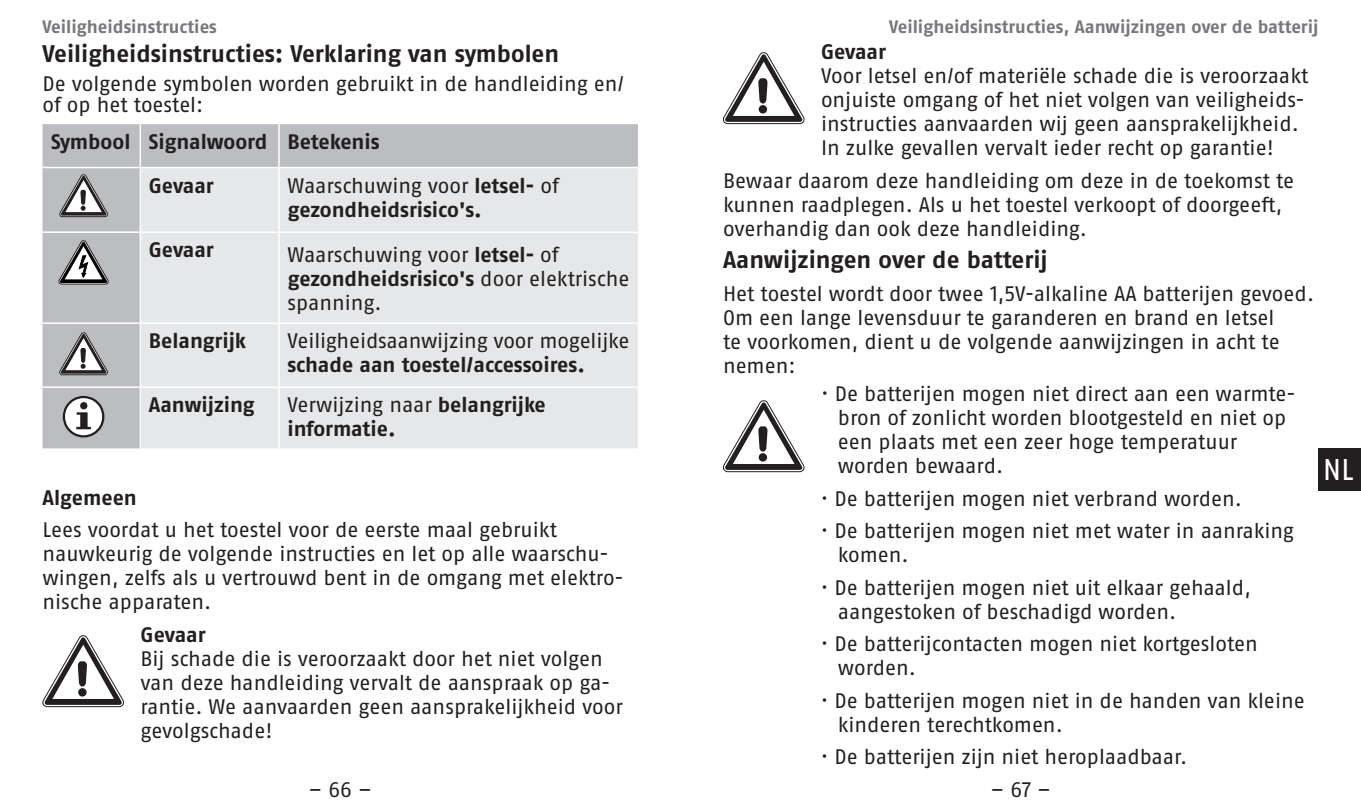
<style>
.page{position:relative;width:1361px;height:808px;background:#fff}
.page>*{position:absolute;margin:0;border:0;box-sizing:border-box;transform-origin:0 0}
.t1{font:30px "ABUS Fago Pro";color:#fff}
.Fließtext{font:700 24px "ABUS Fago Pro";color:#231f20}
.Fließtext-2{font:21px/24px "ABUS Fago Pro";letter-spacing:-.005em;color:#231f20}
.Fließtext-3{font:700 21px/24px "ABUS Fago Pro";color:#231f20}
.Fließtext-4{font:700 18px "ABUS Fago Pro";color:#76787b}
.s1{font-weight:400}
.s2{font-weight:700}
</style>
<div class="page">
<svg style="left:723px;top:400px;width:82px;height:72px"></svg>
<div style="left:1318px;top:449px;width:43px;height:42px;background:#231f20"></div>
<svg style="left:43px;top:124px;width:595px;height:325px;background:#dadbdd"></svg>
<hr style="left:81px;top:348px;width:4px;height:14px;background:#231f20;border-radius:2px">
<div style="left:80px;top:348px;width:6px;height:15px;border:1px solid #231f20;border-radius:2px"></div>
<svg style="left:42px;top:635px;width:82px;height:72px"></svg>
<svg style="left:723px;top:52px;width:82px;height:72px"></svg>
<p class="Fließtext-4" style="left:43px;top:16px;width:176px">Veiligheidsinstructies</p>
<p class="Fließtext" style="left:43px;top:39px;width:518px">Veiligheidsinstructies: Verklaring van symbolen</p>
<p class="Fließtext-2" style="left:43px;top:73px;width:583px;line-height:21px">De volgende symbolen worden gebruikt in de handleiding en/ of op het toestel:</p>
<p class="Fließtext-3" style="left:51px;top:130px;width:81px">Symbool</p>
<p class="Fließtext-3" style="left:149px;top:130px;width:120px">Signalwoord</p>
<p class="Fließtext-3" style="left:287px;top:130px;width:94px">Betekenis</p>
<p class="Fließtext-3" style="left:149px;top:173px;width:67px">Gevaar</p>
<p class="Fließtext-3" style="left:287px;top:173px;width:273px"><span class="s1">Waarschuwing voor</span> letsel- <span class="s1">of </span>gezondheidsrisico's.</p>
<p class="Fließtext-3" style="left:149px;top:238px;width:67px">Gevaar</p>
<p class="Fließtext-2" style="left:287px;top:243px;width:343px">Waarschuwing voor <span class="s2">letsel-</span> of <span class="s2">gezondheidsrisico's</span> door elektrische spanning.</p>
<p class="Fließtext-3" style="left:149px;top:329px;width:99px">Belangrijk</p>
<p class="Fließtext-2" style="left:287px;top:329px;width:343px">Veiligheidsaanwijzing voor mogelijke <span class="s2">schade aan toestel/accessoires.</span></p>
<p class="Fließtext-3" style="left:149px;top:393px;width:107px">Aanwijzing</p>
<p class="Fließtext-3" style="left:287px;top:393px;width:260px"><span class="s1">Verwijzing naar</span> belangrijke informatie.</p>
<p class="Fließtext-3" style="left:43px;top:485px;width:96px">Algemeen</p>
<p class="Fließtext-2" style="left:43px;top:518px;width:582px">Lees voordat u het toestel voor de eerste maal gebruikt nauwkeurig de volgende instructies en let op alle waarschu&shy;wingen, zelfs als u vertrouwd bent in de omgang met elektro&shy;nische apparaten.</p>
<p class="Fließtext-2" style="left:141px;top:622px;width:484px"><span class="s2">Gevaar<br></span>Bij schade die is veroorzaakt door het niet volgen van deze handleiding vervalt de aanspraak op ga&shy;rantie. We aanvaarden geen aansprakelijkheid voor gevolgschade!</p>
<p class="Fließtext-4" style="left:889px;top:16px;width:431px">Veiligheidsinstructies, Aanwijzingen over de batterij</p>
<p class="Fließtext-2" style="left:821px;top:40px;width:489px"><span class="s2">Gevaar<br></span>Voor letsel en/of materiële schade die is veroorzaakt onjuiste omgang of het niet volgen van veiligheids&shy;instructies aanvaarden wij geen aansprakelijkheid.<br>In zulke gevallen vervalt ieder recht op garantie!</p>
<p class="Fließtext-2" style="left:723px;top:168px;width:573px">Bewaar daarom deze handleiding om deze in de toekomst te kunnen raadplegen. Als u het toestel verkoopt of doorgeeft, overhandig dan ook deze handleiding.</p>
<p class="Fließtext" style="left:723px;top:245px;width:326px">Aanwijzingen over de batterij</p>
<p class="Fließtext-2" style="left:723px;top:281px;width:592px">Het toestel wordt door twee 1,5V-alkaline AA batterijen gevoed.<br>Om een lange levensduur te garanderen en brand en letsel<br>te voorkomen, dient u de volgende aanwijzingen in acht te nemen:</p>
<p class="Fließtext-2" style="left:838px;top:382px;width:459px;text-indent:-17px">· De batterijen mogen niet direct aan een warmte&shy;bron of zonlicht worden blootgesteld en niet op een plaats met een zeer hoge temperatuur worden bewaard.</p>
<p class="Fließtext-2" style="left:821px;top:486px;width:423px">· De batterijen mogen niet verbrand worden.</p>
<p class="Fließtext-2" style="left:838px;top:519px;width:457px;text-indent:-17px">· De batterijen mogen niet met water in aanraking komen.</p>
<p class="Fließtext-2" style="left:838px;top:575px;width:415px;text-indent:-17px">· De batterijen mogen niet uit elkaar gehaald, aangestoken of beschadigd worden.</p>
<p class="Fließtext-2" style="left:838px;top:632px;width:421px;text-indent:-17px">· De batterijcontacten mogen niet kortgesloten worden.</p>
<p class="Fließtext-2" style="left:838px;top:688px;width:468px;text-indent:-17px">· De batterijen mogen niet in de handen van kleine kinderen terechtkomen.</p>
<p class="Fließtext-2" style="left:821px;top:745px;width:368px">· De batterijen zijn niet heroplaadbaar.</p>
<p class="Fließtext-2" style="left:308px;top:778px;width:65px">– 66 –</p>
<p class="Fließtext-2" style="left:990px;top:778px;width:62px">– 67 –</p>
<p class="t1" style="left:1322px;top:452px;width:33px">NL</p>
</div>
